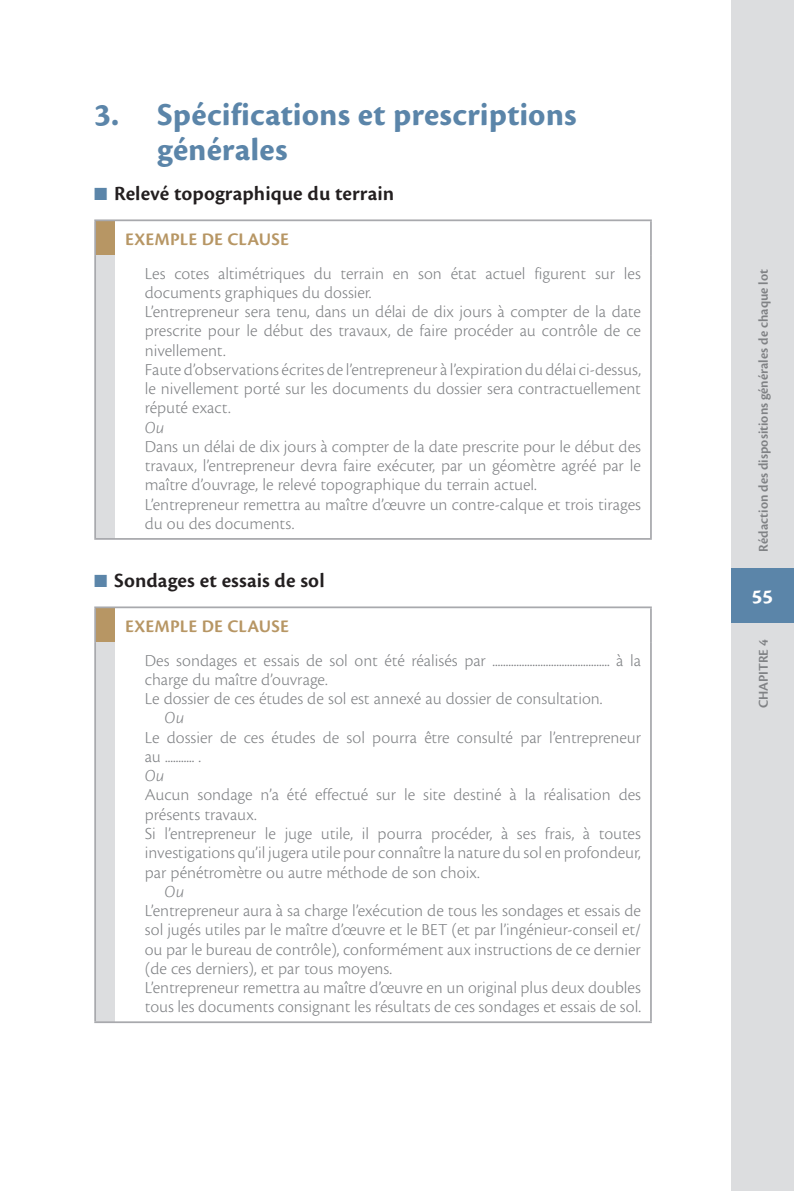
<style>
.page{position:relative;width:794px;height:1191px;background:#fff}
.page>*{position:absolute;margin:0;border:0;box-sizing:border-box;transform-origin:0 0}
.t1{font:33.25px/35px "Cronos Pro Bold Capt";letter-spacing:.005em;color:#5b85a9}
.t2{font:21px "Cronos Pro Semibold Capt";letter-spacing:.005em;color:#231f20}
.t3{font:21px "Cronos Pro Bold Capt";color:#fff}
.Titre_Attention{font:18.38px "Cronos Pro Semibold Capt";letter-spacing:.01em;color:#b79664}
._07-Texte_Enc{font:17.5px/19.2px "Cronos Pro Lt Capt";color:#808285}
._07-Texte_Enc-2{font:17.5px "Cronos Pro Lt Capt It";letter-spacing:.005em;color:#808285}
.t4{font:600 14px "Cronos Pro";color:#808285}
.s1{color:#5b85a9}
</style>
<div class="page">
<div style="left:731px;top:0;width:63px;height:1191px;background:#dcdddf"></div>
<div style="left:731px;top:568px;width:63px;height:54px;background:#5b85a9"></div>
<div style="left:95px;top:220px;width:20px;height:35px;background:#b79664"></div>
<div style="left:95px;top:255px;width:20px;height:284px;background:#dcdddf"></div>
<hr style="left:650px;top:221px;width:2px;height:34px;background:#a8a9ad">
<hr style="left:94px;top:219px;width:21px;height:2px;background:#a8a9ad">
<hr style="left:94px;top:221px;width:2px;height:34px;background:#a8a9ad">
<hr style="left:115px;top:219px;width:537px;height:2px;background:#a8a9ad">
<hr style="left:94px;top:255px;width:2px;height:283px;background:#a8a9ad">
<hr style="left:650px;top:255px;width:2px;height:283px;background:#a8a9ad">
<hr style="left:94px;top:538px;width:21px;height:2px;background:#a8a9ad">
<hr style="left:115px;top:538px;width:537px;height:2px;background:#a8a9ad">
<div style="left:95px;top:607px;width:20px;height:35px;background:#b79664"></div>
<div style="left:95px;top:642px;width:20px;height:380px;background:#dcdddf"></div>
<hr style="left:650px;top:608px;width:2px;height:34px;background:#a8a9ad">
<hr style="left:94px;top:606px;width:21px;height:2px;background:#a8a9ad">
<hr style="left:94px;top:608px;width:2px;height:34px;background:#a8a9ad">
<hr style="left:115px;top:606px;width:537px;height:2px;background:#a8a9ad">
<hr style="left:94px;top:642px;width:2px;height:379px;background:#a8a9ad">
<hr style="left:650px;top:642px;width:2px;height:379px;background:#a8a9ad">
<hr style="left:94px;top:1021px;width:21px;height:2px;background:#a8a9ad">
<hr style="left:115px;top:1021px;width:537px;height:2px;background:#a8a9ad">
<p class="t1" style="left:157px;top:98px;width:421px;text-indent:-63px">3. Spécifications et prescriptions générales</p>
<p class="t2" style="left:94px;top:181px;width:301px"><span class="s1">■</span> Relevé topographique du terrain</p>
<p class="Titre_Attention" style="left:125px;top:229px;width:165px">EXEMPLE DE CLAUSE</p>
<p class="_07-Texte_Enc" style="left:145px;top:263px;width:498px">Les cotes altimétriques du terrain en son état actuel figurent sur les documents graphiques du dossier.</p>
<p class="_07-Texte_Enc" style="left:145px;top:302px;width:498px;text-align:justify">L’entrepreneur sera tenu, dans un délai de dix jours à compter de la date prescrite pour le début des travaux, de faire procéder au contrôle de ce nivellement.</p>
<p class="_07-Texte_Enc" style="left:145px;top:360px;width:498px;text-align:justify">Faute d’observations écrites de l’entrepreneur à l’expiration du délai ci-dessus, le nivellement porté sur les documents du dossier sera contractuellement réputé exact.</p>
<p class="_07-Texte_Enc-2" style="left:145px;top:417px;width:21px">Ou</p>
<p class="_07-Texte_Enc" style="left:145px;top:437px;width:498px;text-align:justify">Dans un délai de dix jours à compter de la date prescrite pour le début des travaux, l’entrepreneur devra faire exécuter, par un géomètre agréé par le maître d’ouvrage, le relevé topographique du terrain actuel.</p>
<p class="_07-Texte_Enc" style="left:145px;top:494px;width:498px">L’entrepreneur remettra au maître d’œuvre un contre-calque et trois tirages du ou des documents.</p>
<p class="t2" style="left:94px;top:568px;width:232px"><span class="s1">■</span> Sondages et essais de sol</p>
<p class="Titre_Attention" style="left:125px;top:615px;width:165px">EXEMPLE DE CLAUSE</p>
<p class="_07-Texte_Enc" style="left:145px;top:650px;width:498px">Des sondages et essais de sol ont été réalisés par ............................................ à la charge du maître d’ouvrage.</p>
<p class="_07-Texte_Enc" style="left:145px;top:689px;width:459px">Le dossier de ces études de sol est annexé au dossier de consultation.</p>
<p class="_07-Texte_Enc-2" style="left:165px;top:708px;width:21px">Ou</p>
<p class="_07-Texte_Enc" style="left:145px;top:727px;width:498px">Le dossier de ces études de sol pourra être consulté par l’entrepreneur au ........... .</p>
<p class="_07-Texte_Enc-2" style="left:145px;top:766px;width:21px">Ou</p>
<p class="_07-Texte_Enc" style="left:145px;top:785px;width:498px">Aucun sondage n’a été effectué sur le site destiné à la réalisation des présents travaux.</p>
<p class="_07-Texte_Enc" style="left:145px;top:824px;width:498px;text-align:justify">Si l’entrepreneur le juge utile, il pourra procéder, à ses frais, à toutes investigations qu’il jugera utile pour connaître la nature du sol en profondeur, par pénétromètre ou autre méthode de son choix.</p>
<p class="_07-Texte_Enc-2" style="left:165px;top:881px;width:21px">Ou</p>
<p class="_07-Texte_Enc" style="left:145px;top:901px;width:498px;text-align:justify">L’entrepreneur aura à sa charge l’exécution de tous les sondages et essais de sol jugés utiles par le maître d’œuvre et le BET (et par l’ingénieur-conseil et/ ou par le bureau de contrôle), conformément aux instructions de ce dernier (de ces derniers), et par tous moyens.</p>
<p class="_07-Texte_Enc" style="left:145px;top:978px;width:498px">L’entrepreneur remettra au maître d’œuvre en un original plus deux doubles tous les documents consignant les résultats de ces sondages et essais de sol.</p>
<p class="t4" style="left:755px;top:552px;width:284px;rotate:-90deg">Rédaction des dispositions générales de chaque lot</p>
<p class="t3" style="left:752px;top:585px;width:23px">55</p>
<p class="t4" style="left:755px;top:708px;width:70px;rotate:-90deg">CHAPITRE 4</p>
</div>
